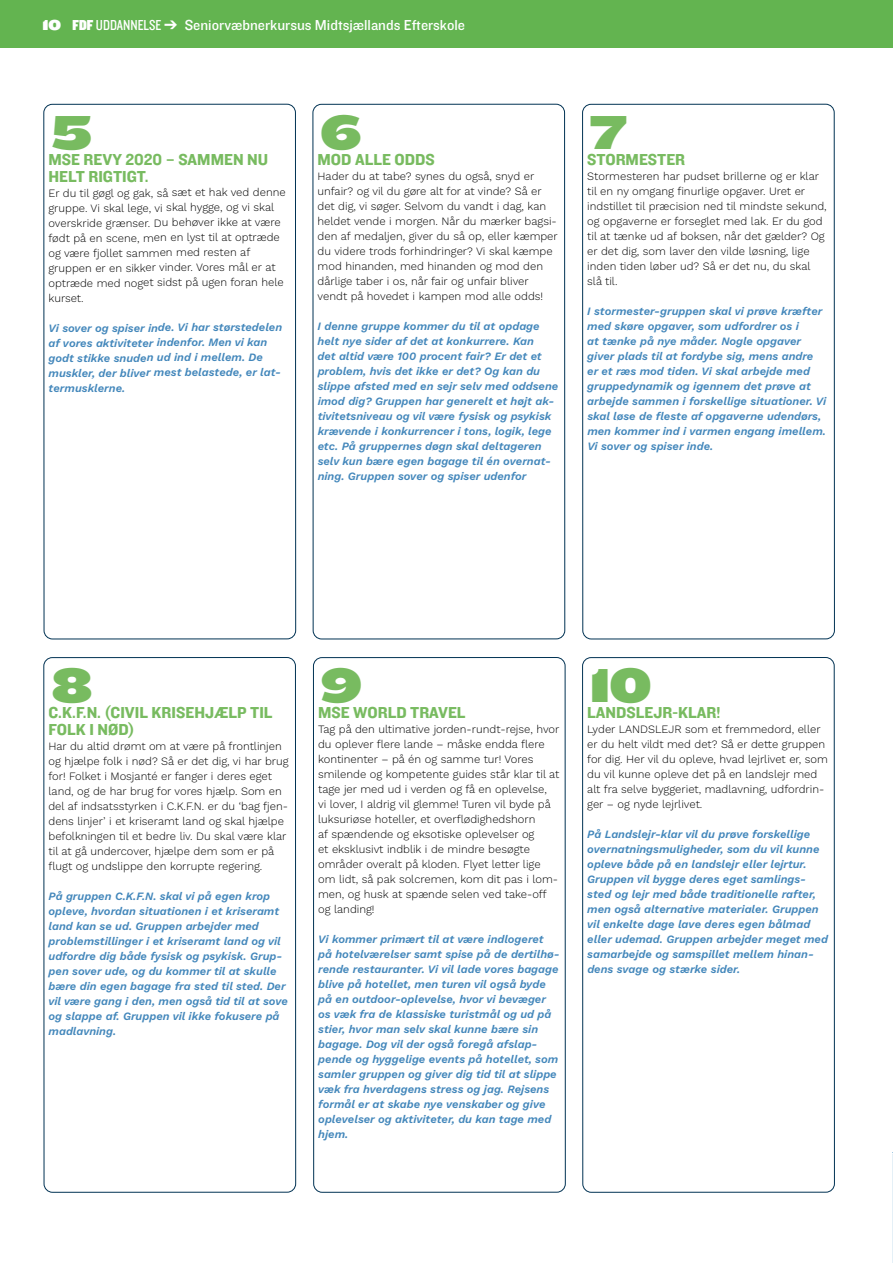
<style>
.page{position:relative;width:893px;height:1263px;background:#fff}
.page>*{position:absolute;margin:0;border:0;box-sizing:border-box;transform-origin:0 0}
.t1{font:49.5px "Knockout 94 Ultmt Sumo";color:#78bb60}
.t2{font:16.5px "Knockout 51 Middleweight";color:#78bb60}
.t3{font:15px "Knockout 31 Junior Middlewt";color:#fff}
.t4{font:15px "Knockout 29 Junior Ltweight";color:#fff}
.t5{font:italic 600 11.25px/15px "Work Sans";color:#4387bb}
.t6{font:300 11.25px/15px "Work Sans";color:#000}
.s1{font-family:"Knockout 94 Ultmt Sumo"}
.s2{font-family:"Knockout 90 Ultmt Welterwt"}
</style>
<div class="page">
<div style="left:43px;top:104px;width:253px;height:535px;border:1px solid #003253;border-radius:9px"></div>
<div style="left:313px;top:104px;width:252px;height:535px;border:1px solid #003253;border-radius:9px"></div>
<div style="left:582px;top:104px;width:253px;height:535px;border:1px solid #003253;border-radius:9px"></div>
<div style="left:43px;top:657px;width:253px;height:536px;border:1px solid #003253;border-radius:9px"></div>
<div style="left:313px;top:657px;width:253px;height:536px;border:1px solid #003253;border-radius:9px"></div>
<div style="left:582px;top:657px;width:253px;height:536px;border:1px solid #003253;border-radius:9px"></div>
<hr style="left:892px;top:0;width:1px;height:1193px;background:#003253">
<svg style="left:892px;top:1152px;width:1px;height:111px"></svg>
<div style="left:0;top:0;width:893px;height:48px;background:#63b450"></div>
<h3 class="t4" style="left:43px;top:15px;width:120px"><span class="s1">10</span> <span class="s2">FDF</span> UDDANNELSE</h3>
<h3 class="t3" style="left:185px;top:14px;width:282px">Seniorvæbnerkursus Midtsjællands Efterskole</h3>
<h1 class="t1" style="left:51px;top:95px;width:42px">5</h1>
<h2 class="t2" style="left:48px;top:165px;width:101px">HELT RIGTIGT.</h2>
<p class="t6" style="left:48px;top:185px;width:239px">Er du til gøgl og gak, så sæt et hak ved denne gruppe. Vi skal lege, vi skal hygge, og vi skal overskride grænser. Du behøver ikke at være født på en scene, men en lyst til at optræde og være fjollet sammen med resten af gruppen er en sikker vinder. Vores mål er at optræde med noget sidst på ugen foran hele kurset.</p>
<p class="t5" style="left:49px;top:319px;width:235px">Vi sover og spiser inde. Vi har størstedelen af vores aktiviteter indenfor. Men vi kan godt stikke snuden ud ind i mellem. De muskler, der bliver mest belastede, er lat&shy;termusklerne.</p>
<h2 class="t2" style="left:48px;top:148px;width:221px">MSE REVY 2020 – SAMMEN NU</h2>
<h1 class="t1" style="left:321px;top:95px;width:42px">6</h1>
<p class="t6" style="left:318px;top:168px;width:242px">Hader du at tabe? synes du også, snyd er unfair? og vil du gøre alt for at vinde? Så er det dig, vi søger. Selvom du vandt i dag, kan heldet vende i morgen. Når du mærker bagsi&shy;den af medaljen, giver du så op, eller kæmper du videre trods forhindringer? Vi skal kæmpe mod hinanden, med hinanden og mod den dårlige taber i os, når fair og unfair bliver vendt på hovedet i kampen mod alle odds!</p>
<p class="t5" style="left:318px;top:318px;width:242px">I denne gruppe kommer du til at opdage helt nye sider af det at konkurrere. Kan<br>det altid være 100 procent fair? Er det et problem, hvis det ikke er det? Og kan du slippe afsted med en sejr selv med oddsene imod dig? Gruppen har generelt et højt ak&shy;tivitetsniveau og vil være fysisk og psykisk krævende i konkurrencer i tons, logik, lege etc. På gruppernes døgn skal deltageren selv kun bære egen bagage til én overnat&shy;ning. Gruppen sover og spiser udenfor</p>
<h2 class="t2" style="left:318px;top:148px;width:119px">MOD ALLE ODDS</h2>
<h1 class="t1" style="left:590px;top:95px;width:37px">7</h1>
<p class="t6" style="left:587px;top:168px;width:241px">Stormesteren har pudset brillerne og er klar til en ny omgang finurlige opgaver. Uret er indstillet til præcision ned til mindste sekund, og opgaverne er forseglet med lak. Er du god til at tænke ud af boksen, når det gælder? Og er det dig, som laver den vilde løsning, lige inden tiden løber ud? Så er det nu, du skal slå til.</p>
<p class="t5" style="left:587px;top:303px;width:241px">I stormester-gruppen skal vi prøve kræfter med skøre opgaver, som udfordrer os i<br>at tænke på nye måder. Nogle opgaver giver plads til at fordybe sig, mens andre er et ræs mod tiden. Vi skal arbejde med gruppedynamik og igennem det prøve at arbejde sammen i forskellige situationer. Vi skal løse de fleste af opgaverne udendørs, men kommer ind i varmen engang imellem.<br>Vi sover og spiser inde.</p>
<h2 class="t2" style="left:587px;top:148px;width:100px">STORMESTER</h2>
<h1 class="t1" style="left:51px;top:648px;width:43px">8</h1>
<h2 class="t2" style="left:48px;top:718px;width:88px">FOLK I NØD)</h2>
<p class="t6" style="left:48px;top:738px;width:242px">Har du altid drømt om at være på frontlinjen og hjælpe folk i nød? Så er det dig, vi har brug for! Folket i Mosjanté er fanger i deres eget land, og de har brug for vores hjælp. Som en del af indsatsstyrken i C.K.F.N. er du ‘bag fjen&shy;dens linjer’ i et kriseramt land og skal hjælpe befolkningen til et bedre liv. Du skal være klar til at gå undercover, hjælpe dem som er på flugt og undslippe den korrupte regering.</p>
<p class="t5" style="left:49px;top:888px;width:241px">På gruppen C.K.F.N. skal vi på egen krop opleve, hvordan situationen i et kriseramt land kan se ud. Gruppen arbejder med problemstillinger i et kriseramt land og vil udfordre dig både fysisk og psykisk. Grup&shy;pen sover ude, og du kommer til at skulle bære din egen bagage fra sted til sted. Der vil være gang i den, men også tid til at sove og slappe af. Gruppen vil ikke fokusere på madlavning.</p>
<h2 class="t2" style="left:48px;top:702px;width:226px">C.K.F.N. (CIVIL KRISEHJÆLP TIL</h2>
<h1 class="t1" style="left:321px;top:648px;width:42px">9</h1>
<p class="t6" style="left:318px;top:722px;width:243px">Tag på den ultimative jorden-rundt-rejse, hvor du oplever flere lande – måske endda flere kontinenter – på én og samme tur! Vores smilende og kompetente guides står klar til at tage jer med ud i verden og få en oplevelse,<br>vi lover, I aldrig vil glemme! Turen vil byde på luksuriøse hoteller, et overflødighedshorn<br>af spændende og eksotiske oplevelser og<br>et eksklusivt indblik i de mindre besøgte områder overalt på kloden. Flyet letter lige om lidt, så pak solcremen, kom dit pas i lom&shy;men, og husk at spænde selen ved take-off og landing!</p>
<p class="t5" style="left:318px;top:931px;width:243px">Vi kommer primært til at være indlogeret på hotelværelser samt spise på de dertilhø&shy;rende restauranter. Vi vil lade vores bagage blive på hotellet, men turen vil også byde på en outdoor-oplevelse, hvor vi bevæger os væk fra de klassiske turistmål og ud på stier, hvor man selv skal kunne bære sin bagage. Dog vil der også foregå afslap&shy;pende og hyggelige events på hotellet, som samler gruppen og giver dig tid til at slippe væk fra hverdagens stress og jag. Rejsens formål er at skabe nye venskaber og give oplevelser og aktiviteter, du kan tage med hjem.</p>
<h2 class="t2" style="left:318px;top:702px;width:149px">MSE WORLD TRAVEL</h2>
<h1 class="t1" style="left:590px;top:648px;width:63px">10</h1>
<p class="t6" style="left:587px;top:722px;width:242px">Lyder LANDSLEJR som et fremmedord, eller er du helt vildt med det? Så er dette gruppen for dig. Her vil du opleve, hvad lejrlivet er, som du vil kunne opleve det på en landslejr med alt fra selve byggeriet, madlavning, udfordrin&shy;ger – og nyde lejrlivet.</p>
<p class="t5" style="left:587px;top:826px;width:242px">På Landslejr-klar vil du prøve forskellige overnatningsmuligheder, som du vil kunne opleve både på en landslejr eller lejrtur.<br>Gruppen vil bygge deres eget samlings&shy;sted og lejr med både traditionelle rafter, men også alternative materialer. Gruppen vil enkelte dage lave deres egen bålmad eller udemad. Gruppen arbejder meget med samarbejde og samspillet mellem hinan&shy;dens svage og stærke sider.</p>
<h2 class="t2" style="left:587px;top:702px;width:135px">LANDSLEJR-KLAR!</h2>
</div>
